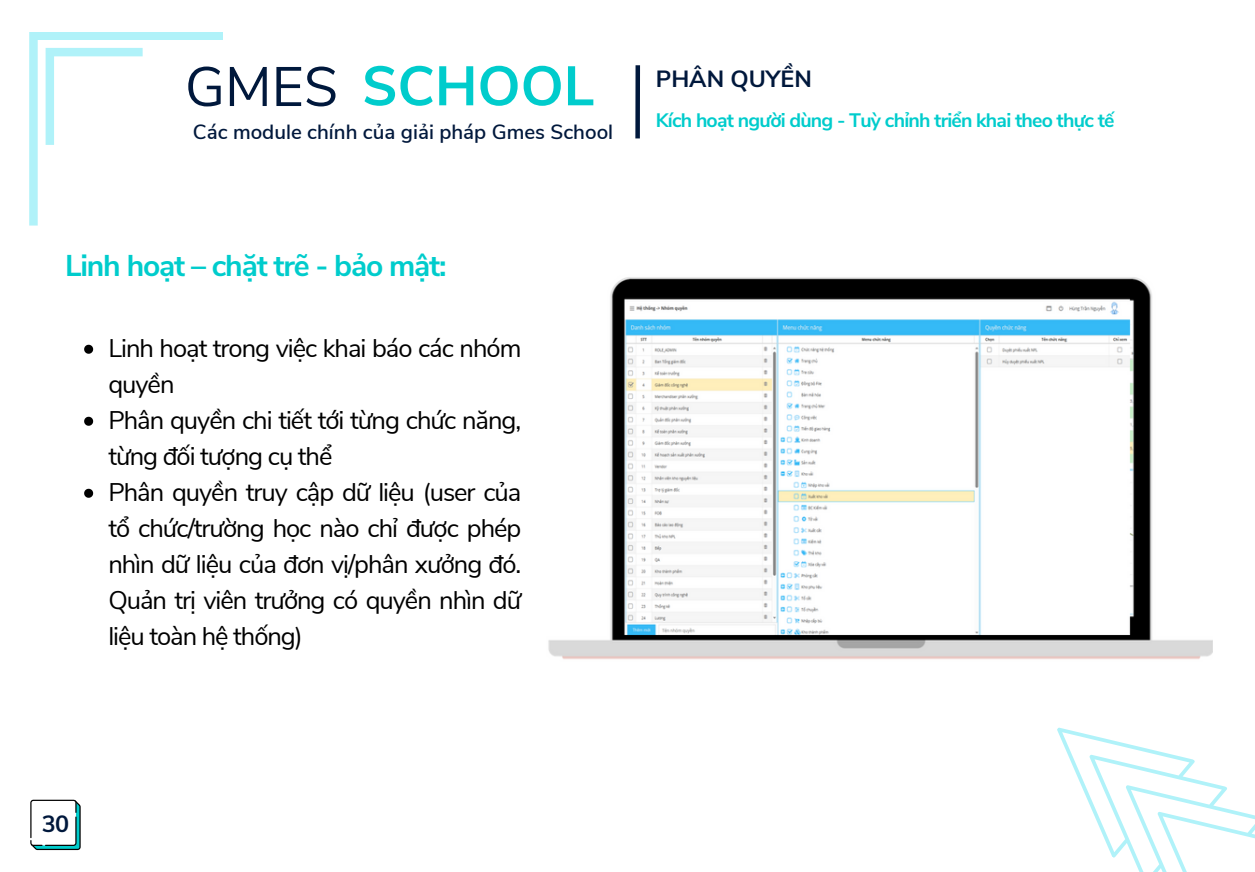
<style>
.page{position:relative;width:1255px;height:872px;background:#fff}
.page>*{position:absolute;margin:0;border:0;box-sizing:border-box;transform-origin:0 0}
.t1{font:700 55.35px "Nunito Sans";color:#0cc}
.t2{font:700 30px "Nunito Sans";letter-spacing:-.04em;color:#0cc}
.t3{font:25.5px/36px "Nunito Sans";letter-spacing:-.04em;color:#000}
.t4{font:700 23.4px "Nunito Sans";color:#00183c}
.t5{font:600 20.55px "Nunito Sans";color:#00183c}
.t6{font:700 19.5px "Nunito Sans";letter-spacing:-.04em;color:#0cc}
.s1{font-weight:400;color:#00183c}
</style>
<div class="page">
<div style="left:635px;top:65px;width:5px;height:73px;background:#00183c"></div>
<svg style="left:30px;top:800px;width:51px;height:50px"></svg>
<svg style="left:29px;top:32px;width:194px;height:193px"></svg>
<svg style="left:1057px;top:727px;width:197px;height:145px"></svg>
<img style="left:548px;top:277px;width:664px;height:383px">
<svg style="left:84px;top:345px;width:9px;height:9px"></svg>
<svg style="left:84px;top:417px;width:9px;height:9px"></svg>
<svg style="left:84px;top:489px;width:9px;height:9px"></svg>
<p class="t1" style="left:185px;top:49px;width:411px"><span class="s1">GMES</span> SCHOOL</p>
<h2 class="t5" style="left:193px;top:118px;width:422px">Các module chính của giải pháp Gmes School</h2>
<h3 class="t2" style="left:65px;top:246px;width:383px">Linh hoạt – chặt trẽ - bảo mật:</h3>
<p class="t3" style="left:108px;top:331px;width:414px">Linh hoạt trong việc khai báo các nhóm quyền</p>
<p class="t3" style="left:108px;top:403px;width:414px">Phân quyền chi tiết tới từng chức năng, từng đối tượng cụ thể</p>
<p class="t3" style="left:108px;top:475px;width:414px;text-align:justify">Phân quyền truy cập dữ liệu (user của tổ chức/trường học nào chỉ được phép nhìn dữ liệu của đơn vị/phân xưởng đó.<br>Quản trị viên trưởng có quyền nhìn dữ liệu toàn hệ thống)</p>
<h4 class="t4" style="left:656px;top:63px;width:157px">PHÂN QUYỀN</h4>
<p class="t6" style="left:656px;top:107px;width:460px">Kích hoạt người dùng - Tuỳ chỉnh triển khai theo thực tế</p>
<p class="t4" style="left:42px;top:808px;width:29px">30</p>
</div>
